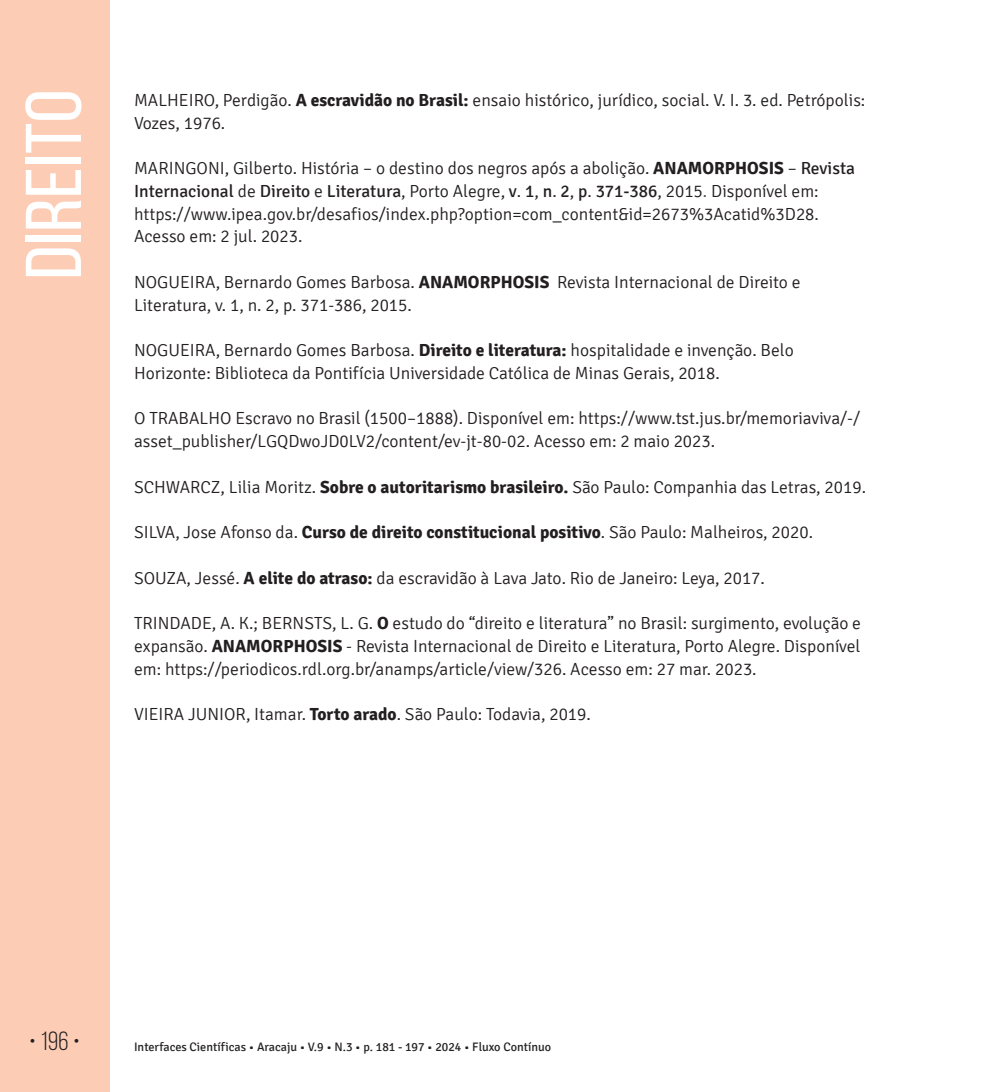
<style>
.page{position:relative;width:993px;height:1092px;background:#fff}
.page>*{position:absolute;margin:0;border:0;box-sizing:border-box;transform-origin:0 0}
.t1{font:78.75px "Bebas Neue";color:#fff;scale:1.09 1}
.t2{font:26.25px "Bebas Neue";color:#231f20}
.t3{font:300 17.5px/22.8px "Signika";color:#231f20}
.t4{font:12.25px "Signika";color:#231f20}
.s1{font-weight:700}
.s2{font-weight:400}
.s3{color:#454c52}
</style>
<div class="page">
<div style="left:0;top:0;width:109px;height:1091px;background:#fcccb5"></div>
<h1 class="t1" style="left:11px;top:279px;width:176px;rotate:-90deg">Direito</h1>
<p class="t3" style="left:134px;top:89px;width:732px">MALHEIRO, Perdigão. <span class="s1">A escravidão no Brasil:</span> ensaio histórico, jurídico, social. V. I. 3. ed. Petrópolis:<br>Vozes, 1976.</p>
<p class="t3" style="left:134px;top:157px;width:722px">MARINGONI, Gilberto. História – o destino dos negros após a abolição. <span class="s1">ANAMORPHOSIS</span> – <span class="s2">Revista Internacional</span> de <span class="s2">Direito</span> e <span class="s2">Literatura</span>, Porto Alegre, <span class="s2">v</span>. <span class="s2">1</span>, <span class="s2">n</span>. <span class="s2">2</span>, <span class="s2">p</span>. <span class="s2">371-386</span>, 2015<span class="s3">.</span> Disponível em: https://www.ipea.gov.br/desafios/index.php?option=com_content&amp;id=2673%3Acatid%3D28.<br>Acesso em: 2 jul. 2023.</p>
<p class="t3" style="left:134px;top:271px;width:668px">NOGUEIRA, Bernardo Gomes Barbosa. <span class="s1">ANAMORPHOSIS</span> Revista Internacional de Direito e<br>Literatura, v. 1, n. 2, p. 371-386, 2015.</p>
<p class="t3" style="left:134px;top:339px;width:661px">NOGUEIRA, Bernardo Gomes Barbosa. <span class="s1">Direito e literatura:</span> hospitalidade e invenção. Belo<br>Horizonte: Biblioteca da Pontifícia Universidade Católica de Minas Gerais, 2018.</p>
<p class="t3" style="left:134px;top:407px;width:727px">O TRABALHO Escravo no Brasil (1500–1888). Disponível em: https://www.tst.jus.br/memoriaviva/-/ asset_publisher/LGQDwoJD0LV2/content/ev-jt-80-02. Acesso em: 2 maio 2023.</p>
<p class="t3" style="left:134px;top:476px;width:733px">SCHWARCZ, Lilia Moritz. <span class="s1">Sobre o autoritarismo brasileiro.</span> São Paulo: Companhia das Letras, 2019.</p>
<p class="t3" style="left:134px;top:521px;width:680px">SILVA, Jose Afonso da. <span class="s1">Curso de direito constitucional positivo</span>. São Paulo: Malheiros, 2020.</p>
<p class="t3" style="left:134px;top:567px;width:632px">SOUZA, Jessé. <span class="s1">A elite do atraso:</span> da escravidão à Lava Jato. Rio de Janeiro: Leya, 2017.</p>
<p class="t3" style="left:134px;top:612px;width:728px;text-align:justify">TRINDADE, A. K.; BERNSTS, L. G. <span class="s1">O</span> estudo do “direito e literatura” no Brasil: surgimento, evolução e expansão. <span class="s1">ANAMORPHOSIS</span> - Revista Internacional de Direito e Literatura, Porto Alegre. Disponível em: https://periodicos.rdl.org.br/anamps/article/view/326. Acesso em: 27 mar. 2023.</p>
<p class="t3" style="left:134px;top:703px;width:458px">VIEIRA JUNIOR, Itamar. <span class="s1">Torto arado</span>. São Paulo: Todavia, 2019.</p>
<h2 class="t2" style="left:29px;top:1026px;width:52px">• 196 •</h2>
<p class="t4" style="left:134px;top:1040px;width:418px">Interfaces Científicas • Aracaju • V.9 • N.3 • p. 181 - 197 • 2024 • Fluxo Contínuo</p>
</div>
